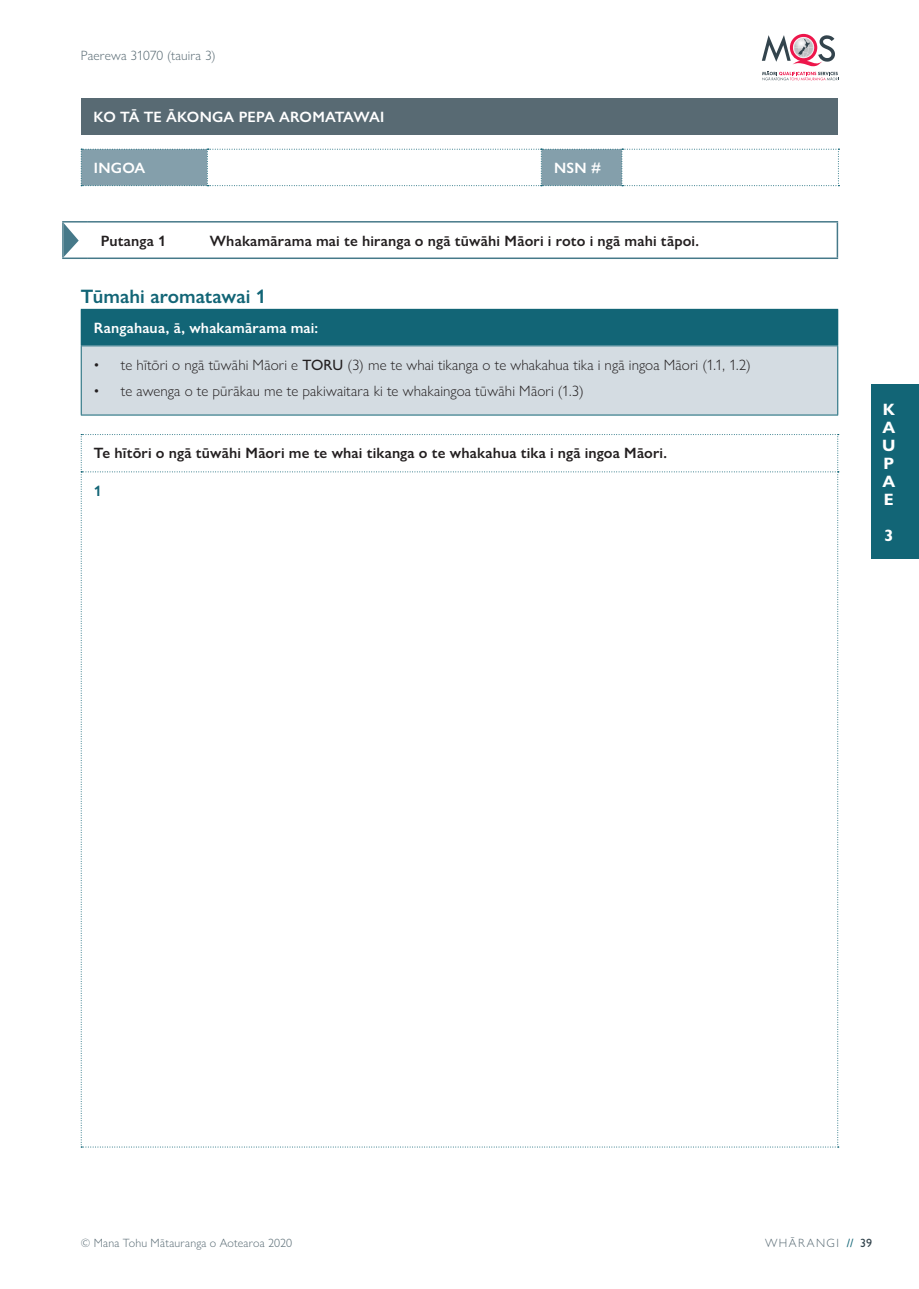
<style>
.page{position:relative;width:919px;height:1289px;background:#fff}
.page>*{position:absolute;margin:0;border:0;box-sizing:border-box;transform-origin:0 0}
.p_H2{font:600 19.5px "Gill Sans Nova";letter-spacing:.005em;color:#126576}
.t1{font:700 16.5px/18px "Gill Sans Nova";color:#fff;text-align:justify}
.t2{font:300 15px "Gill Sans Nova";letter-spacing:.005em;color:#231f20}
.p_body{font:600 15px "Gill Sans Nova";letter-spacing:.015em;color:#231f20}
.p_body-2{font:600 15px "Gill Sans Nova";letter-spacing:.015em;color:#fff}
.p_H3{font:600 15px "Gill Sans Nova";color:#126576}
.t3{font:300 13.5px "Gill Sans Nova";letter-spacing:.005em;color:#586a73}
.t4{font:300 12px "Gill Sans Nova";letter-spacing:.015em;color:#586a73}
.t5{font:300 12px "Gill Sans Nova";letter-spacing:.125em;color:#586a73}
.s1{font-weight:400}
.s2{font-weight:500}
.s3{font-weight:500;color:#126576}
.s4{font-weight:500;color:#33444d}
</style>
<div class="page">
<div style="left:81px;top:98px;width:756px;height:36px;background:#586a73"></div>
<svg style="left:81px;top:149px;width:758px;height:37px"></svg>
<hr style="left:88px;top:221px;width:109px;height:1px;background:#467989">
<hr style="left:62px;top:257px;width:26px;height:2px;background:#467989">
<hr style="left:88px;top:257px;width:109px;height:2px;background:#467989">
<hr style="left:197px;top:221px;width:641px;height:1px;background:#467989">
<hr style="left:836px;top:222px;width:2px;height:35px;background:#467989">
<hr style="left:197px;top:257px;width:641px;height:2px;background:#467989">
<svg style="left:62px;top:221px;width:26px;height:36px"></svg>
<div style="left:81px;top:309px;width:756px;height:37px;background:#126576"></div>
<div style="left:81px;top:346px;width:756px;height:69px;background:#d4dce2"></div>
<hr style="left:81px;top:309px;width:757px;height:1px;background:#126576">
<hr style="left:837px;top:310px;width:1px;height:35px;background:#126576">
<hr style="left:81px;top:345px;width:757px;height:1px;background:#126576">
<hr style="left:81px;top:346px;width:1px;height:68px;background:#126576">
<hr style="left:837px;top:346px;width:1px;height:68px;background:#126576">
<hr style="left:81px;top:414px;width:757px;height:1px;background:#126576">
<svg style="left:81px;top:434px;width:757px;height:713px"></svg>
<svg style="left:761px;top:34px;width:77px;height:46px"></svg>
<div style="left:871px;top:384px;width:47px;height:174px;background:#126576"></div>
<p class="t3" style="left:81px;top:47px;width:136px">Paerewa 31070 (tauira 3)</p>
<p class="p_body-2" style="left:94px;top:107px;width:292px">KO TĀ TE ĀKONGA PEPA AROMATAWAI</p>
<p class="p_body-2" style="left:94px;top:158px;width:53px">INGOA</p>
<p class="p_body-2" style="left:554px;top:158px;width:48px">NSN #</p>
<p class="p_body" style="left:101px;top:231px;width:67px">Putanga 1</p>
<p class="p_body" style="left:210px;top:231px;width:490px">Whakamārama mai te hiranga o ngā tūwāhi Māori i roto i ngā mahi tāpoi.</p>
<p class="p_H2" style="left:81px;top:284px;width:187px">Tūmahi aromatawai 1</p>
<p class="p_body-2" style="left:94px;top:319px;width:226px">Rangahaua, ā, whakamārama mai:</p>
<p class="t2" style="left:94px;top:355px;width:658px"><span class="s1">•</span> te hītōri o ngā tūwāhi Māori e <span class="s2">TORU</span> (3) me te whai tikanga o te whakahua tika i ngā ingoa Māori (1.1, 1.2)</p>
<p class="t2" style="left:94px;top:382px;width:491px"><span class="s1">•</span> te awenga o te pūrākau me te pakiwaitara ki te whakaingoa tūwāhi Māori (1.3)</p>
<p class="p_body" style="left:94px;top:444px;width:574px">Te hītōri o ngā tūwāhi Māori me te whai tikanga o te whakahua tika i ngā ingoa Māori.</p>
<p class="p_H3" style="left:94px;top:481px;width:9px">1</p>
<p class="t1" style="left:882px;top:400px;width:15px">K A U P A E</p>
<p class="t1" style="left:884px;top:526px;width:11px">3</p>
<p class="t4" style="left:81px;top:1235px;width:213px">© Mana Tohu Mātauranga o Aotearoa 2020</p>
<p class="t5" style="left:765px;top:1235px;width:109px">WHĀRANGI <span class="s3">//</span> <span class="s4">39</span></p>
</div>
